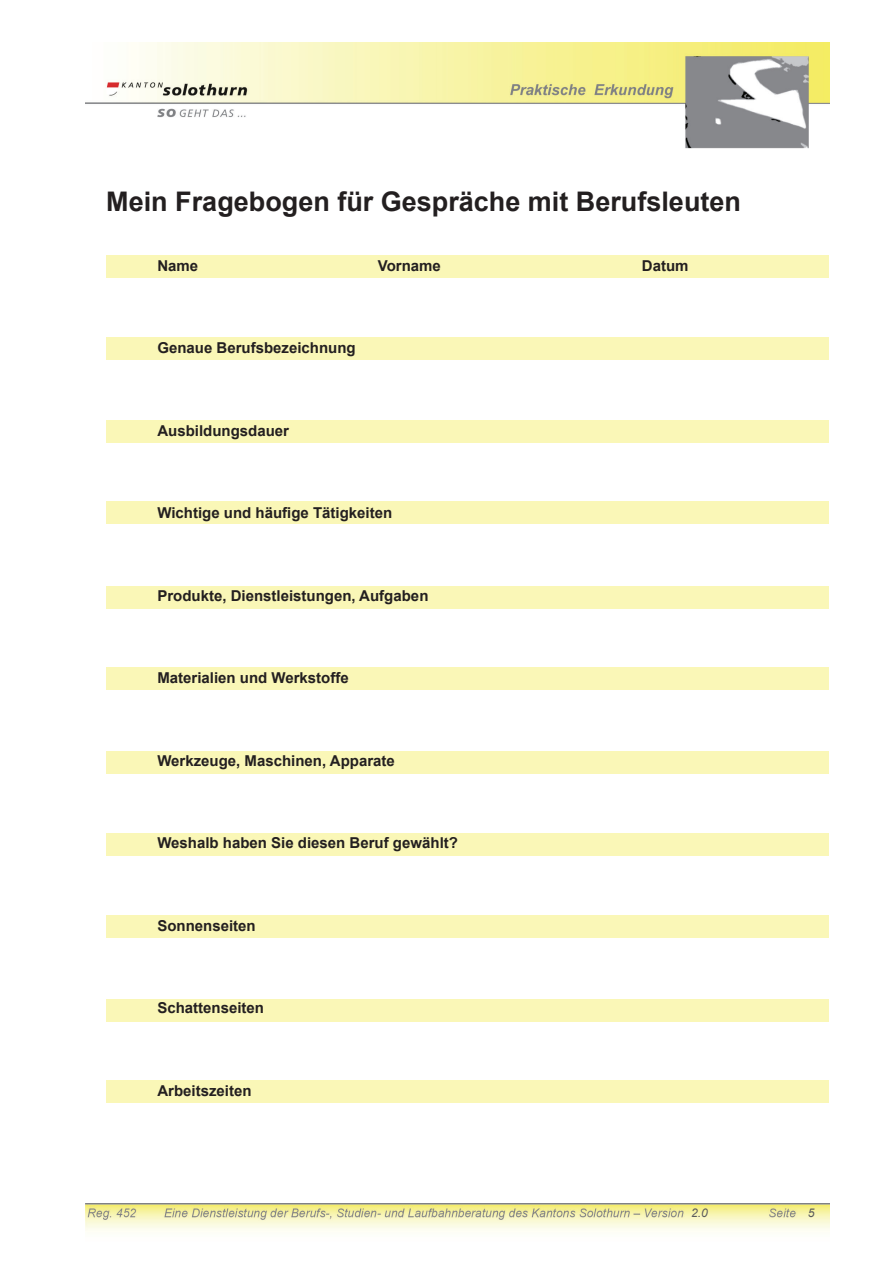
<style>
.page{position:relative;width:893px;height:1263px;background:#fff}
.page>*{position:absolute;margin:0;border:0;box-sizing:border-box;transform-origin:0 0}
.t1{font:700 27px "Arial";color:#231f20}
.t2{font:700 15px "Arial";color:#231f20}
.t3{font:italic 12px "Arial";color:#5a5a5d}
.t4{font:italic 12px "Arial";color:#57585a}
</style>
<div class="page">
<div style="left:106px;top:255px;width:723px;height:22px;background:#faf7b7"></div>
<img style="left:85px;top:1203px;width:744px;height:28px">
<img style="left:85px;top:43px;width:744px;height:106px">
<div style="left:106px;top:337px;width:723px;height:22px;background:#faf7b7"></div>
<div style="left:106px;top:420px;width:723px;height:22px;background:#faf7b7"></div>
<div style="left:106px;top:502px;width:723px;height:22px;background:#faf7b7"></div>
<div style="left:106px;top:586px;width:723px;height:22px;background:#faf7b7"></div>
<div style="left:106px;top:668px;width:723px;height:22px;background:#faf7b7"></div>
<div style="left:106px;top:833px;width:723px;height:23px;background:#faf7b7"></div>
<div style="left:106px;top:751px;width:723px;height:22px;background:#faf7b7"></div>
<div style="left:106px;top:915px;width:723px;height:22px;background:#faf7b7"></div>
<div style="left:106px;top:999px;width:723px;height:22px;background:#faf7b7"></div>
<div style="left:106px;top:1080px;width:723px;height:22px;background:#faf7b7"></div>
<h1 class="t1" style="left:106px;top:184px;width:636px">Mein Fragebogen für Gespräche mit Berufsleuten</h1>
<p class="t2" style="left:157px;top:255px;width:42px">Name</p>
<p class="t2" style="left:378px;top:255px;width:65px">Vorname</p>
<p class="t2" style="left:642px;top:255px;width:48px">Datum</p>
<p class="t2" style="left:157px;top:338px;width:200px">Genaue Berufsbezeichnung</p>
<p class="t2" style="left:157px;top:420px;width:133px">Ausbildungsdauer</p>
<p class="t2" style="left:157px;top:503px;width:236px">Wichtige und häufige Tätigkeiten</p>
<p class="t2" style="left:157px;top:585px;width:273px">Produkte, Dienstleistungen, Aufgaben</p>
<p class="t2" style="left:157px;top:668px;width:193px">Materialien und Werkstoffe</p>
<p class="t2" style="left:157px;top:750px;width:239px">Werkzeuge, Maschinen, Apparate</p>
<p class="t2" style="left:157px;top:833px;width:302px">Weshalb haben Sie diesen Beruf gewählt?</p>
<p class="t2" style="left:157px;top:915px;width:100px">Sonnenseiten</p>
<p class="t2" style="left:157px;top:998px;width:108px">Schattenseiten</p>
<p class="t2" style="left:157px;top:1080px;width:96px">Arbeitszeiten</p>
<p class="t3" style="left:691px;top:1204px;width:18px">2.0</p>
<p class="t4" style="left:808px;top:1205px;width:8px">5</p>
</div>
